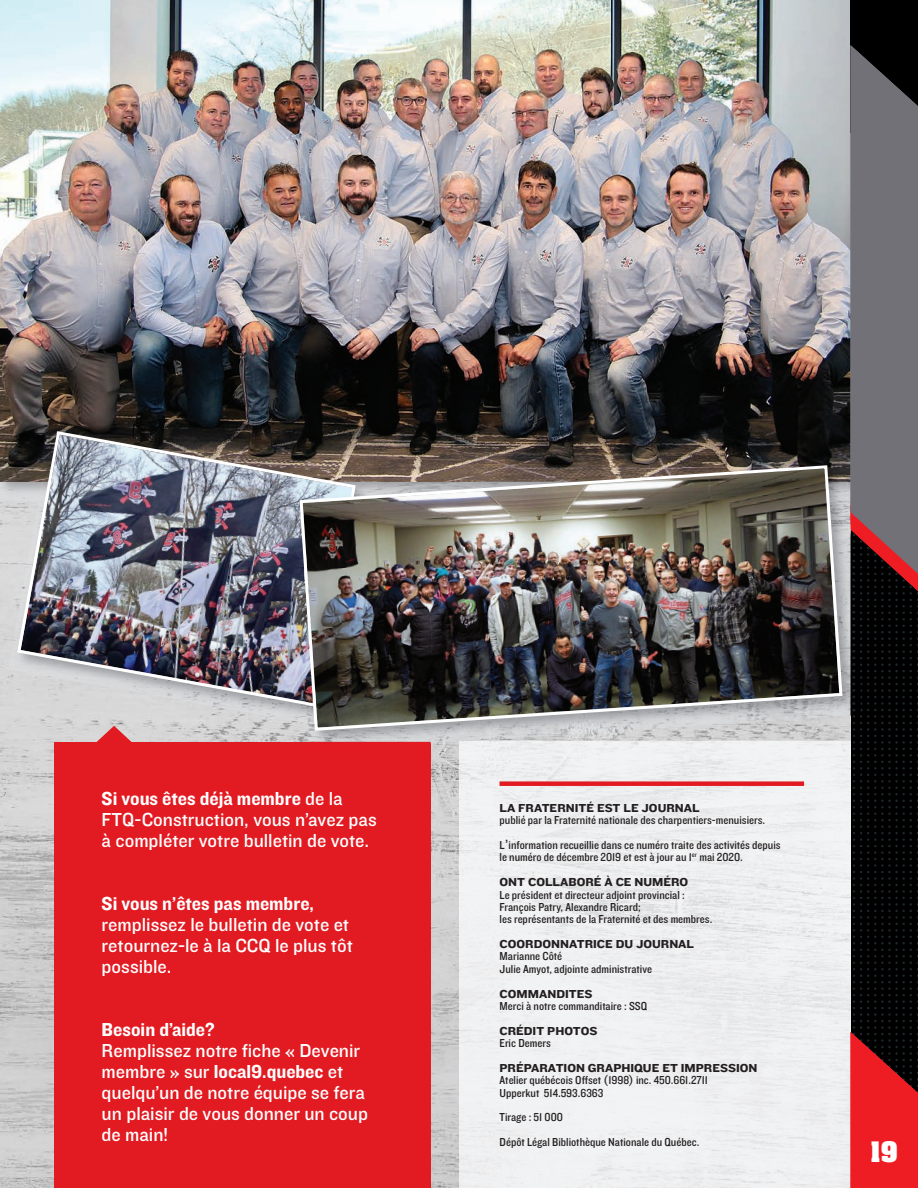
<style>
.page{position:relative;width:918px;height:1188px;background:#fff}
.page>*{position:absolute;margin:0;border:0;box-sizing:border-box;transform-origin:0 0}
.t1{font:700 24px "Aachen";color:#fff}
.t2{font:19.5px/21px "Knockout HTF31 Junior Middlewt";color:#fff}
.t3{font:19.5px "Knockout HTF51 Middleweight";color:#fff}
.t4{font:12px/12.3px "Knockout HTF30 Junior Welterwt";color:#231f20}
.t5{font:12px "Knockout HTF52 Cruiserweight";color:#231f20}
.s1{font-family:"Knockout HTF31 Junior Middlewt"}
.s2{font-family:"Lucida Grande"}
</style>
<div class="page">
<img style="left:0;top:501px;width:459px;height:687px">
<img style="left:0;top:0;width:851px;height:481px">
<img style="left:459px;top:743px;width:392px;height:445px">
<div style="left:500px;top:781px;width:304px;height:5px;background:#e21a21"></div>
<div style="left:851px;top:0;width:67px;height:133px;background:#000001"></div>
<svg style="left:851px;top:45px;width:67px;height:1143px;background:#4f3438"></svg>
<div style="left:54px;top:742px;width:376px;height:446px;background:#e21a21"></div>
<svg style="left:97px;top:726px;width:34px;height:16px"></svg>
<img style="left:8px;top:501px;width:290px;height:222px">
<img style="left:42px;top:423px;width:335px;height:41px">
<img style="left:15px;top:429px;width:342px;height:279px">
<img style="left:307px;top:501px;width:544px;height:242px">
<img style="left:481px;top:457px;width:366px;height:24px">
<svg style="left:459px;top:741px;width:13px;height:1px"></svg>
<img style="left:851px;top:529px;width:12px;height:187px">
<img style="left:308px;top:742px;width:122px;height:1px">
<img style="left:292px;top:490px;width:6px;height:213px">
<img style="left:298px;top:464px;width:546px;height:268px">
<h2 class="t3" style="left:102px;top:792px;width:243px">Si vous êtes déjà membre <span class="s1">de la</span></h2>
<h2 class="t2" style="left:102px;top:811px;width:277px">FTQ-Construction, vous n’avez pas à compléter votre bulletin de vote.</h2>
<h2 class="t3" style="left:102px;top:897px;width:214px">Si vous n’êtes pas membre,</h2>
<h2 class="t2" style="left:102px;top:916px;width:253px">remplissez le bulletin de vote et retournez-le à la CCQ le plus tôt possible.</h2>
<h2 class="t3" style="left:102px;top:1023px;width:115px">Besoin d’aide?</h2>
<h2 class="t2" style="left:102px;top:1042px;width:260px">Remplissez notre fiche « Devenir</h2>
<h2 class="t3" style="left:102px;top:1065px;width:243px"><span class="s1">membre » sur</span> local9.quebec <span class="s1">et</span></h2>
<h2 class="t2" style="left:102px;top:1084px;width:268px">quelqu’un de notre équipe se fera un plaisir de vous donner un coup de main!</h2>
<p class="t5" style="left:500px;top:804px;width:202px">LA FRATERNITÉ EST LE JOURNAL</p>
<p class="t4" style="left:500px;top:809px;width:283px;line-height:24.8px">publié par la Fraternité nationale des charpentiers-menuisiers.<br>L<span class="s2">’</span>information recueillie dans ce numéro traite des activités depuis</p>
<p class="t4" style="left:500px;top:852px;width:245px">le numéro de décembre 2019 et est à jour au 1<sup>er</sup> mai 2020.</p>
<p class="t5" style="left:500px;top:879px;width:190px">ONT COLLABORÉ À CE NUMÉRO</p>
<p class="t4" style="left:500px;top:889px;width:214px">Le président et directeur adjoint provincial :<br>François Patry, Alexandre Ricard;<br>les représentants de la Fraternité et des membres.</p>
<p class="t5" style="left:500px;top:941px;width:196px">COORDONNATRICE DU JOURNAL</p>
<p class="t4" style="left:500px;top:951px;width:154px">Marianne Côté<br>Julie Amyot, adjointe administrative</p>
<p class="t5" style="left:500px;top:990px;width:94px">COMMANDITES</p>
<p class="t4" style="left:500px;top:1001px;width:149px">Merci à notre commanditaire : SSQ</p>
<p class="t5" style="left:500px;top:1027px;width:99px">CRÉDIT PHOTOS</p>
<p class="t4" style="left:500px;top:1038px;width:53px">Eric Demers</p>
<p class="t5" style="left:500px;top:1064px;width:260px">PRÉPARATION GRAPHIQUE ET IMPRESSION</p>
<p class="t4" style="left:500px;top:1075px;width:210px">Atelier québécois Offset (1998) inc. 450.661.2711<br>Upperkut 514.593.6363</p>
<p class="t4" style="left:500px;top:1106px;width:201px;line-height:24.8px">Tirage : 51 000<br>Dépôt Légal Bibliothèque Nationale du Québec.</p>
<h1 class="t1" style="left:870px;top:1134px;width:29px">19</h1>
</div>
